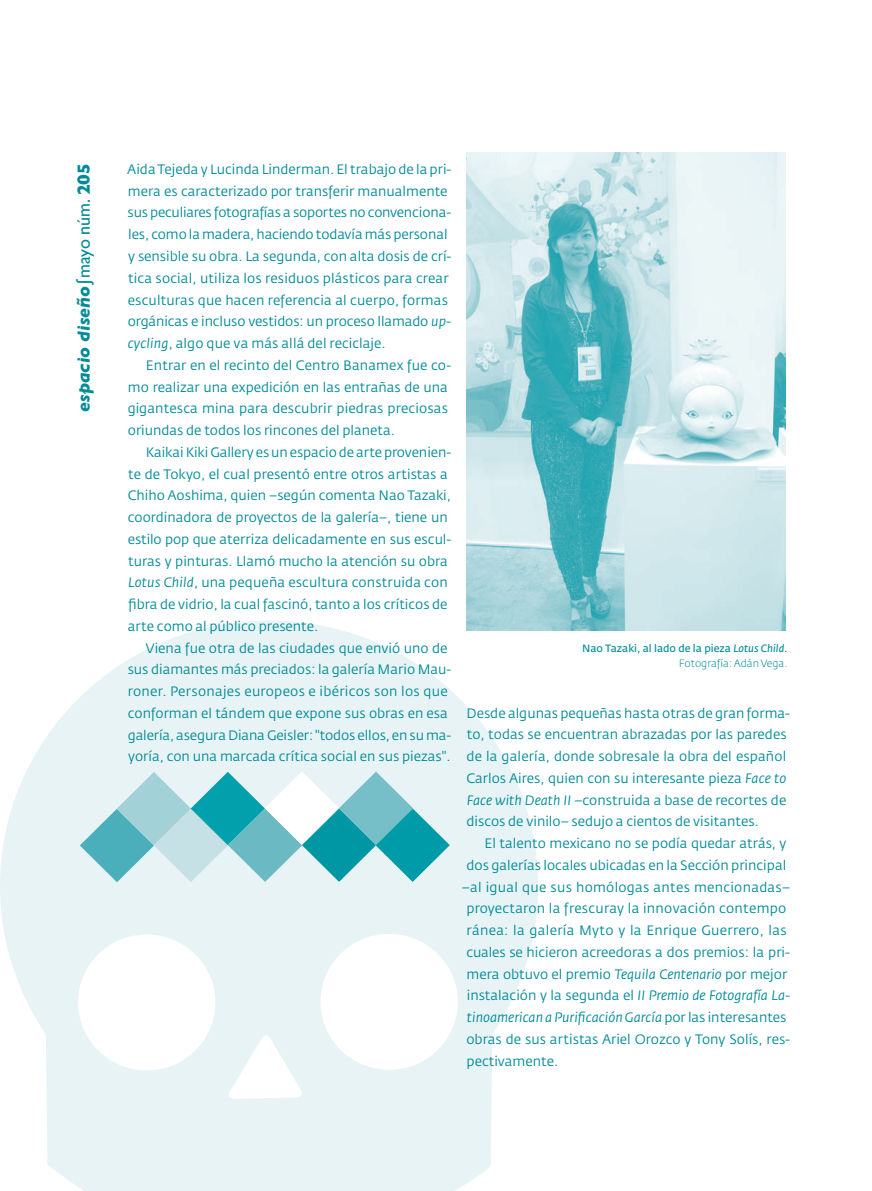
<style>
.page{position:relative;width:872px;height:1191px;background:#fff}
.page>*{position:absolute;margin:0;border:0;box-sizing:border-box;transform-origin:0 0}
.t1{font:italic 700 18px "Gill Sans";color:#008b98}
.t2{font:13.5px "Fedra Sans Std";color:#008b98}
.t3{font:13.5px "Fedra Sans Std";letter-spacing:.02em;color:#008b98}
.t4{font:italic 13.5px "Fedra Sans Std";color:#008b98}
.t5{font:13.5px "Fedra Sans Std";letter-spacing:-.02em;color:#008b98}
.t6{font:10.5px/15px "Fedra Sans Std";color:#008b98;text-align:right}
.s1{font-weight:400;font-style:normal}
.s2{font-style:normal}
.s3{font-style:italic}
.s4{font-weight:300}
</style>
<div class="page">
<svg style="left:0;top:620px;width:538px;height:571px;fill:#e8f3f5"></svg>
<div style="left:78px;top:934px;width:137px;height:136px;background:#fff;border-radius:50%"></div>
<div style="left:320px;top:934px;width:138px;height:135px;background:#fff;border-radius:50%"></div>
<svg style="left:227px;top:1034px;width:76px;height:65px"></svg>
<svg style="left:80px;top:771px;width:370px;height:111px;background:#9ad3d9"></svg>
<img style="left:467px;top:152px;width:318px;height:478px">
<p class="t1" style="left:73px;top:412px;width:250px;rotate:-90deg">espacio diseño <span class="s1">mayo núm.</span> <span class="s2">205</span></p>
<p class="t2" style="left:127px;top:161px;width:326px">Aida Tejeda y Lucinda Linderman. El trabajo de la pri-</p>
<p class="t2" style="left:128px;top:183px;width:321px">mera es caracterizado por transferir manualmente</p>
<p class="t5" style="left:128px;top:204px;width:325px">sus peculiares fotografías a soportes no convenciona-</p>
<p class="t2" style="left:128px;top:226px;width:321px">les, como la madera, haciendo todavía más personal</p>
<p class="t2" style="left:128px;top:248px;width:325px">y sensible su obra. La segunda, con alta dosis de crí-</p>
<p class="t2" style="left:128px;top:270px;width:322px">tica social, utiliza los residuos plásticos para crear</p>
<p class="t2" style="left:128px;top:291px;width:322px">esculturas que hacen referencia al cuerpo, formas</p>
<p class="t2" style="left:128px;top:313px;width:325px">orgánicas e incluso vestidos: un proceso llamado <span class="s3">up-</span></p>
<p class="t2" style="left:128px;top:335px;width:259px"><span class="s3">cycling</span>, algo que va más allá del reciclaje.</p>
<p class="t2" style="left:146px;top:356px;width:307px">Entrar en el recinto del Centro Banamex fue co-</p>
<p class="t2" style="left:128px;top:378px;width:321px">mo realizar una expedición en las entrañas de una</p>
<p class="t2" style="left:128px;top:400px;width:322px">gigantesca mina para descubrir piedras preciosas</p>
<p class="t2" style="left:128px;top:422px;width:269px">oriundas de todos los rincones del planeta.</p>
<p class="t2" style="left:146px;top:443px;width:307px">Kaikai Kiki Gallery es un espacio de arte provenien-</p>
<p class="t2" style="left:128px;top:465px;width:321px">te de Tokyo, el cual presentó entre otros artistas a</p>
<p class="t2" style="left:128px;top:487px;width:325px">Chiho Aoshima, quien −según comenta Nao Tazaki,</p>
<p class="t2" style="left:128px;top:509px;width:321px">coordinadora de proyectos de la galería−, tiene un</p>
<p class="t2" style="left:128px;top:530px;width:325px">estilo pop que aterriza delicadamente en sus escul-</p>
<p class="t2" style="left:128px;top:552px;width:321px">turas y pinturas. Llamó mucho la atención su obra</p>
<p class="t2" style="left:128px;top:574px;width:321px"><span class="s3">Lotus Child</span>, una pequeña escultura construida con</p>
<p class="t2" style="left:128px;top:596px;width:321px">fibra de vidrio, la cual fascinó, tanto a los críticos de</p>
<p class="t2" style="left:128px;top:617px;width:192px">arte como al público presente.</p>
<p class="t2" style="left:146px;top:639px;width:303px">Viena fue otra de las ciudades que envió uno de</p>
<p class="t2" style="left:128px;top:661px;width:325px">sus diamantes más preciados: la galería Mario Mau-</p>
<p class="t3" style="left:128px;top:683px;width:321px">roner. Personajes europeos e ibéricos son los que</p>
<p class="t2" style="left:128px;top:704px;width:321px">conforman el tándem que expone sus obras en esa</p>
<p class="t2" style="left:128px;top:726px;width:325px">galería, asegura Diana Geisler: "todos ellos, en su ma-</p>
<p class="t2" style="left:128px;top:748px;width:324px">yoría, con una marcada crítica social en sus piezas".</p>
<p class="t6" style="left:582px;top:641px;width:207px">Nao Tazaki, al lado de la pieza <span class="s3">Lotus Child.<br></span><span class="s4">Fotografía: Adán Vega.</span></p>
<p class="t2" style="left:466px;top:704px;width:325px">Desde algunas pequeñas hasta otras de gran forma-</p>
<p class="t2" style="left:467px;top:726px;width:321px">to, todas se encuentran abrazadas por las paredes</p>
<p class="t2" style="left:466px;top:748px;width:321px">de la galería, donde sobresale la obra del español</p>
<p class="t2" style="left:466px;top:769px;width:321px">Carlos Aires, quien con su interesante pieza <span class="s3">Face to</span></p>
<p class="t2" style="left:467px;top:791px;width:321px"><span class="s3">Face with Death II</span> −construida a base de recortes de</p>
<p class="t2" style="left:466px;top:813px;width:294px">discos de vinilo− sedujo a cientos de visitantes.</p>
<p class="t2" style="left:484px;top:835px;width:303px">El talento mexicano no se podía quedar atrás, y</p>
<p class="t2" style="left:466px;top:856px;width:321px">dos galerías locales ubicadas en la Sección principal</p>
<p class="t3" style="left:462px;top:878px;width:330px">−al igual que sus homólogas antes mencionadas−</p>
<p class="t3" style="left:466px;top:900px;width:321px">proyectaron la frescuray la innovación contempo</p>
<p class="t3" style="left:466px;top:922px;width:321px">ránea: la galería Myto y la Enrique Guerrero, las</p>
<p class="t2" style="left:466px;top:943px;width:325px">cuales se hicieron acreedoras a dos premios: la pri-</p>
<p class="t2" style="left:466px;top:965px;width:322px">mera obtuvo el premio <span class="s3">Tequila Centenario</span> por mejor</p>
<p class="t2" style="left:467px;top:987px;width:325px">instalación y la segunda el <span class="s3">II Premio de Fotografía La-</span></p>
<p class="t4" style="left:467px;top:1009px;width:321px">tinoamerican a Purificación García <span class="s2">por las interesantes</span></p>
<p class="t2" style="left:466px;top:1030px;width:325px">obras de sus artistas Ariel Orozco y Tony Solís, res-</p>
<p class="t2" style="left:466px;top:1052px;width:93px">pectivamente.</p>
</div>
